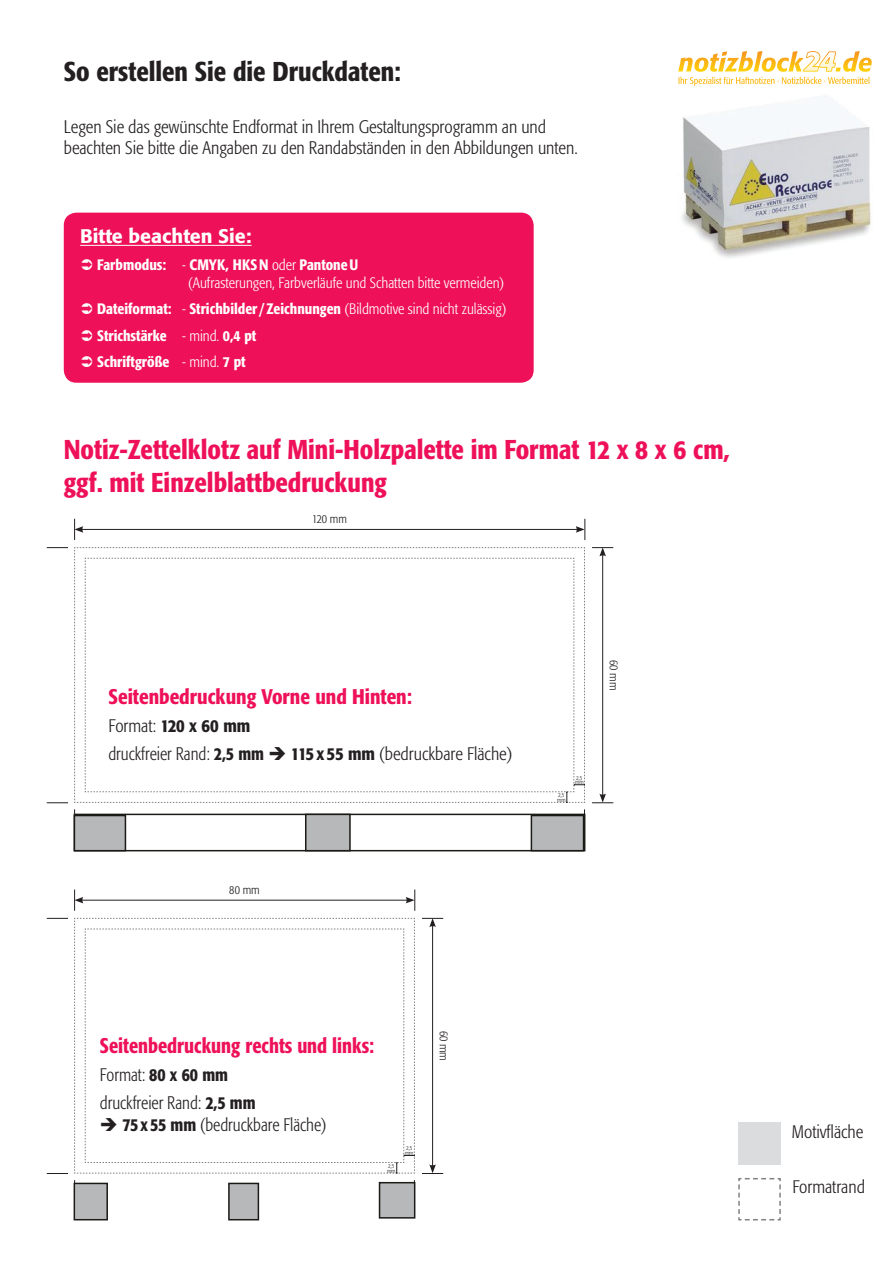
<style>
.page{position:relative;width:893px;height:1263px;background:#fff}
.page>*{position:absolute;margin:0;border:0;box-sizing:border-box;transform-origin:0 0}
.t1{font:500 condensed 27px/32.4px "Formata";color:#ee1059}
.t2{font:500 condensed 27px "Formata";color:#231f20}
.t3{font:500 condensed 21px "Formata";color:#ee1059}
.t4{font:500 condensed 21px "Formata";color:#ee1059;scale:.95 1}
.t5{font:500 19.5px "Formata";color:#fff}
.t6{font:300 condensed 18px/28px "Formata";color:#231f20}
.t7{font:300 condensed 18px/27.9px "Formata";color:#231f20;scale:.95 1}
.t8{font:500 condensed 15px/26.5px "Formata";color:#fff}
.t9{font:300 condensed 15px/18px "Formata";color:#fff}
.t10{font:300 condensed 12px "Formata";color:#231f20}
.t11{font:300 condensed 6px/4.5px "Formata";color:#231f20}
.s1{font-weight:500}
.s2{font-weight:300}
</style>
<div class="page">
<img style="left:681px;top:96px;width:191px;height:162px">
<svg style="left:678px;top:51px;width:194px;height:35px"></svg>
<div style="left:738px;top:1123px;width:43px;height:42px;background:#dbdcde"></div>
<svg style="left:738px;top:1178px;width:43px;height:43px"></svg>
<hr style="left:602px;top:554px;width:1px;height:242px;background:#231f20">
<svg style="left:592px;top:547px;width:21px;height:9px"></svg>
<svg style="left:592px;top:794px;width:21px;height:9px"></svg>
<hr style="left:81px;top:529px;width:497px;height:1px;background:#231f20">
<svg style="left:576px;top:519px;width:10px;height:21px"></svg>
<svg style="left:74px;top:519px;width:9px;height:21px"></svg>
<svg style="left:47px;top:802px;width:21px;height:1px"></svg>
<svg style="left:47px;top:547px;width:21px;height:1px"></svg>
<div style="left:74px;top:814px;width:511px;height:37px;border:2px solid #1c1a16"></div>
<div style="left:531px;top:815px;width:53px;height:36px;background:#b6b8b9;border:2px solid #1c1a16"></div>
<div style="left:305px;top:814px;width:46px;height:37px;background:#b6b8b9;border:2px solid #1c1a16"></div>
<div style="left:74px;top:815px;width:52px;height:36px;background:#b6b8b9;border:2px solid #1c1a16"></div>
<hr style="left:432px;top:925px;width:1px;height:242px;background:#231f20">
<svg style="left:422px;top:918px;width:21px;height:9px"></svg>
<svg style="left:422px;top:1164px;width:21px;height:10px"></svg>
<hr style="left:81px;top:900px;width:327px;height:1px;background:#231f20">
<svg style="left:406px;top:889px;width:9px;height:22px"></svg>
<svg style="left:74px;top:889px;width:9px;height:22px"></svg>
<svg style="left:47px;top:1173px;width:21px;height:1px"></svg>
<svg style="left:47px;top:918px;width:21px;height:1px"></svg>
<div style="left:379px;top:1182px;width:36px;height:36px;background:#b6b8b9;border:2px solid #1c1a16"></div>
<div style="left:228px;top:1183px;width:31px;height:37px;background:#b6b8b9;border:2px solid #1c1a16"></div>
<div style="left:74px;top:1183px;width:34px;height:37px;background:#b6b8b9;border:2px solid #1c1a16"></div>
<div style="left:64px;top:213px;width:470px;height:170px;background:#ee1059;border-radius:13px"></div>
<hr style="left:80px;top:245px;width:172px;height:1px;background:#fff">
<svg style="left:74px;top:547px;width:511px;height:256px"></svg>
<svg style="left:74px;top:918px;width:341px;height:256px"></svg>
<h1 class="t2" style="left:64px;top:55px;width:339px">So erstellen Sie die Druckdaten:</h1>
<p class="t6" style="left:64px;top:116px;width:515px;line-height:21.6px">Legen Sie das gewünschte Endformat in Ihrem Gestaltungsprogramm an und beachten Sie bitte die Angaben zu den Randabständen in den Abbildungen unten.</p>
<p class="t5" style="left:80px;top:225px;width:173px">Bitte beachten Sie:</p>
<p class="t9" style="left:188px;top:256px;width:318px;text-indent:-91px"><span class="s1">Farbmodus:</span> - <span class="s1">CMYK, HKS N</span> oder <span class="s1">Pantone U<br></span>(Aufrasterungen, Farbverläufe und Schatten bitte vermeiden)</p>
<p class="t8" style="left:97px;top:296px;width:411px">Dateiformat: <span class="s2">-</span> Strichbilder / Zeichnungen <span class="s2">(Bildmotive sind nicht zulässig)<br></span>Strichstärke <span class="s2">- mind.</span> 0,4 pt<br>Schriftgröße <span class="s2">- mind.</span> 7 pt</p>
<h1 class="t1" style="left:64px;top:434px;width:667px">Notiz-Zettelklotz auf Mini-Holzpalette im Format 12 x 8 x 6 cm, ggf. mit Einzelblattbedruckung</h1>
<p class="t10" style="left:312px;top:512px;width:36px">120 mm</p>
<p class="t3" style="left:108px;top:684px;width:305px">Seitenbedruckung Vorne und Hinten:</p>
<p class="t6" style="left:108px;top:712px;width:405px">Format: <span class="s1">120 x 60 mm<br></span>druckfreier Rand: <span class="s1">2,5 mm</span> ➔ <span class="s1">115 x 55 mm</span> (bedruckbare Fläche)</p>
<p class="t10" style="left:229px;top:883px;width:32px">80 mm</p>
<p class="t10" style="left:621px;top:660px;width:32px;rotate:90deg">60 mm</p>
<p class="t11" style="left:557px;top:793px;width:10px">2,5 mm</p>
<p class="t11" style="left:575px;top:775px;width:10px">2,5 mm</p>
<p class="t4" style="left:100px;top:1033px;width:290px">Seitenbedruckung rechts und links:</p>
<p class="t7" style="left:100px;top:1061px;width:165px">Format: <span class="s1">80 x 60 mm </span>druckfreier Rand: <span class="s1">2,5 mm</span></p>
<p class="t7" style="left:100px;top:1111px;width:240px">➔ <span class="s1">75 x 55 mm</span> (bedruckbare Fläche)</p>
<p class="t11" style="left:387px;top:1164px;width:10px">2,5 mm</p>
<p class="t11" style="left:405px;top:1146px;width:10px">2,5 mm</p>
<p class="t10" style="left:451px;top:1030px;width:32px;rotate:90deg">60 mm</p>
<p class="t6" style="left:792px;top:1118px;width:73px">Motivfläche</p>
<p class="t6" style="left:792px;top:1173px;width:74px">Formatrand</p>
</div>
